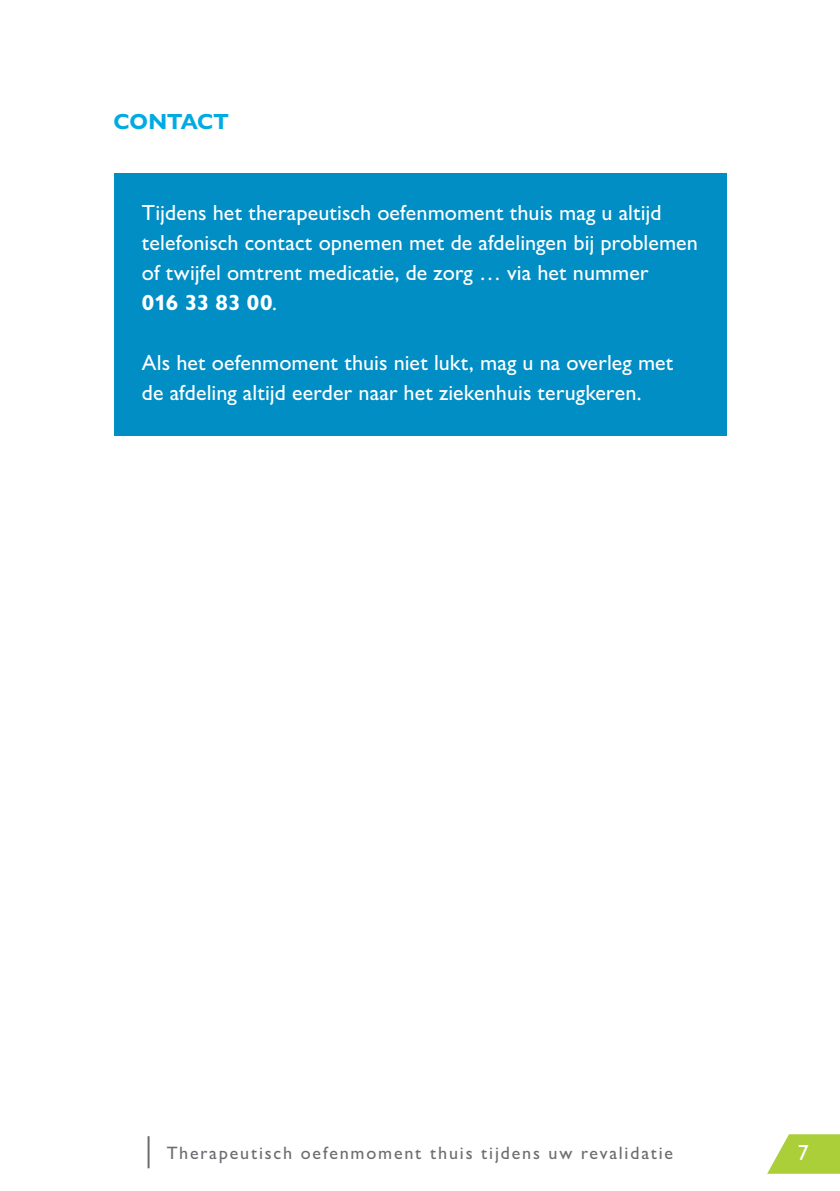
<style>
.page{position:relative;width:840px;height:1191px;background:#fff}
.page>*{position:absolute;margin:0;border:0;box-sizing:border-box;transform-origin:0 0}
.t1{font:500 22px/30px "Gill Sans Nova";letter-spacing:.005em;color:#fff}
.t2{font:700 22px "Gill Sans Nova";color:#00abe1}
.t3{font:500 18px "Gill Sans Nova";letter-spacing:.1em;color:#6c6d70}
.s1{font-weight:700}
</style>
<div class="page">
<hr style="left:147px;top:1136px;width:2px;height:32px;background:#6c6d70">
<svg style="left:767px;top:1134px;width:72px;height:39px"></svg>
<div style="left:113px;top:173px;width:613px;height:263px;background:#008ec4"></div>
<p class="t2" style="left:113px;top:108px;width:117px">CONTACT</p>
<p class="t1" style="left:142px;top:197px;width:557px">Tijdens het therapeutisch oefenmoment thuis mag u altijd telefonisch contact opnemen met de afdelingen bij problemen of twijfel omtrent medicatie, de zorg … via het nummer<br><span class="s1">016 33 83 00</span>.</p>
<p class="t1" style="left:142px;top:347px;width:533px">Als het oefenmoment thuis niet lukt, mag u na overleg met de afdeling altijd eerder naar het ziekenhuis terugkeren.</p>
<p class="t3" style="left:167px;top:1141px;width:507px">Therapeutisch oefenmoment thuis tijdens uw revalidatie</p>
<p class="t1" style="left:797px;top:1137px;width:12px">7</p>
</div>
